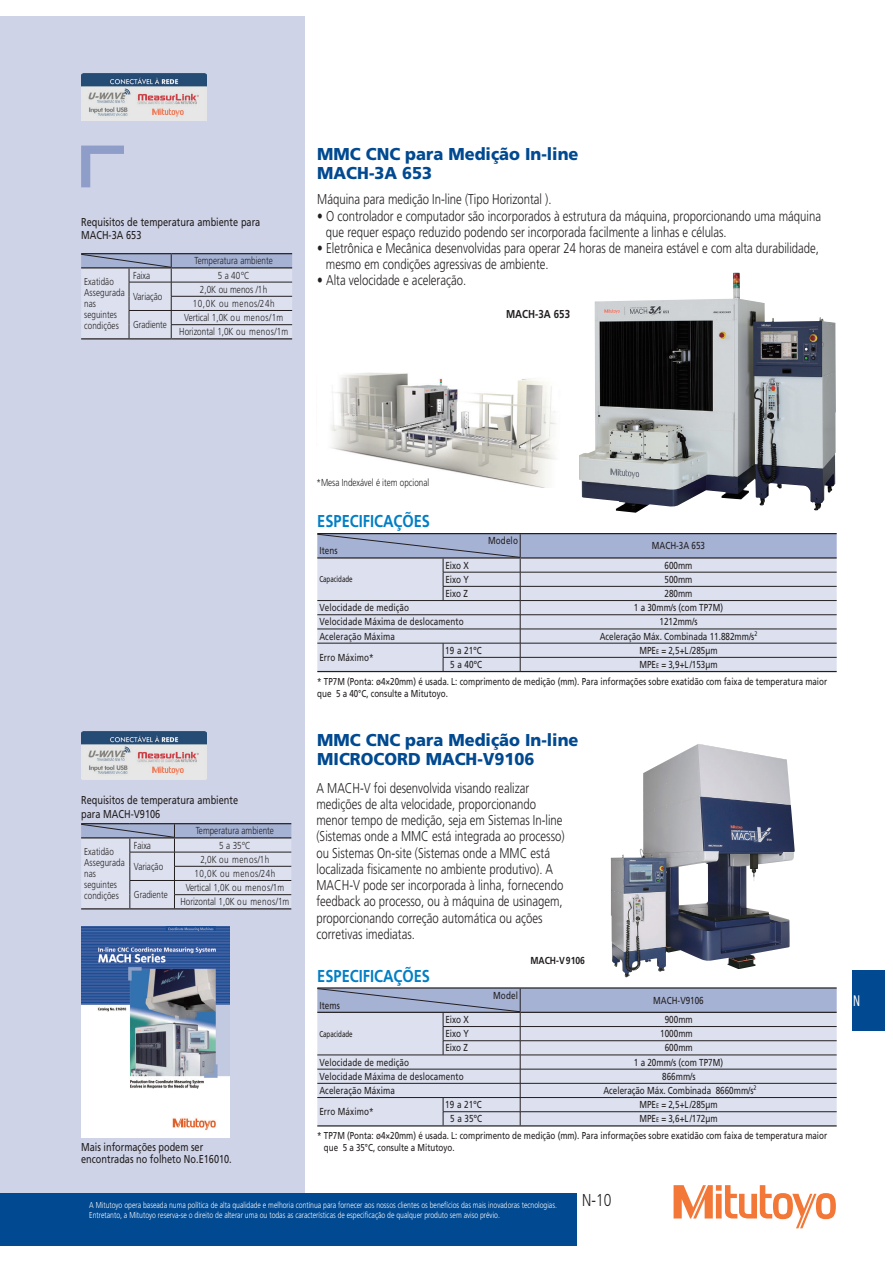
<style>
.page{position:relative;width:893px;height:1263px;background:#fff}
.page>*{position:absolute;margin:0;border:0;box-sizing:border-box;transform-origin:0 0}
.t1{font:300 17.25px "Mitutoyo Frutiger";color:#231f20}
.t2{font:900 17.1px/18.6px "Mitutoyo Frutiger";color:#014990}
.t3{font:700 17.1px "Mitutoyo Frutiger";color:#007ec5}
.t4{font:15.15px "Mitutoyo Frutiger";color:#fff;scale:.8 1}
.t5{font:300 14.25px/16.2px "Mitutoyo Frutiger";color:#231f20}
.t6{font:11.4px/13.2px "Mitutoyo Frutiger";color:#231f20}
.t7{font:700 11.4px "Mitutoyo Frutiger";color:#231f20}
.t8{font:10.2px "Mitutoyo Frutiger";letter-spacing:.01em;color:#231f20}
.t9{font:300 10.2px/14.2px "Mitutoyo Frutiger";color:#231f20;text-align:center}
.t10{font:300 10.2px/14.2px "Mitutoyo Frutiger";letter-spacing:.05em;color:#231f20;text-align:center}
.t11{font:700 10.2px "Mitutoyo Frutiger";color:#231f20}
.t12{font:10.05px/12.1px "Mitutoyo Frutiger";color:#231f20}
.t13{font:300 10.05px/11.1px "Mitutoyo Frutiger";letter-spacing:.01em;color:#231f20}
.t14{font:300 8.55px/10.1px "Mitutoyo Frutiger";color:#fff}
.t15{font:8.55px "Mitutoyo Frutiger";color:#231f20;scale:.9 1}
.s1{font-size:6.75px}
</style>
<div class="page">
<div style="left:0;top:17px;width:304px;height:1197px;background:#ced3e7"></div>
<div style="left:0;top:1193px;width:576px;height:53px;background:#014990"></div>
<svg style="left:673px;top:1185px;width:163px;height:43px"></svg>
<div style="left:852px;top:970px;width:32px;height:61px;background:#014990"></div>
<img style="left:579px;top:272px;width:257px;height:241px">
<img style="left:331px;top:372px;width:225px;height:115px">
<svg style="left:81px;top:146px;width:43px;height:41px"></svg>
<img style="left:81px;top:927px;width:148px;height:210px">
<hr style="left:317px;top:533px;width:520px;height:1px;background:#231f20">
<hr style="left:317px;top:671px;width:520px;height:1px;background:#231f20">
<svg style="left:317px;top:534px;width:520px;height:137px;background:#c8cddd"></svg>
<hr style="left:81px;top:253px;width:48px;height:1px;background:#231f20">
<hr style="left:129px;top:253px;width:42px;height:1px;background:#231f20">
<hr style="left:171px;top:253px;width:121px;height:1px;background:#231f20">
<svg style="left:81px;top:254px;width:211px;height:85px"></svg>
<hr style="left:81px;top:823px;width:49px;height:1px;background:#231f20">
<hr style="left:130px;top:823px;width:161px;height:1px;background:#231f20">
<hr style="left:81px;top:908px;width:49px;height:2px;background:#231f20">
<hr style="left:130px;top:908px;width:161px;height:2px;background:#231f20">
<svg style="left:81px;top:824px;width:210px;height:85px"></svg>
<hr style="left:317px;top:987px;width:520px;height:2px;background:#231f20">
<hr style="left:317px;top:1125px;width:520px;height:2px;background:#231f20">
<svg style="left:317px;top:988px;width:520px;height:137px;background:#c7ccdd"></svg>
<img style="left:611px;top:744px;width:184px;height:233px">
<img style="left:81px;top:74px;width:126px;height:47px">
<img style="left:81px;top:732px;width:126px;height:47px">
<p class="t6" style="left:81px;top:216px;width:181px">Requisitos de temperatura ambiente para<br>MACH-3A 653</p>
<p class="t13" style="left:84px;top:276px;width:42px">Exatidão<br>Assegurada nas seguintes condições</p>
<p class="t9" style="left:195px;top:254px;width:80px">Temperatura ambiente</p>
<p class="t9" style="left:133px;top:268px;width:19px">Faixa</p>
<p class="t9" style="left:218px;top:268px;width:33px">5 a 40ºC</p>
<p class="t9" style="left:133px;top:290px;width:31px">Variação</p>
<p class="t10" style="left:193px;top:283px;width:83px">2,0K ou menos /1h<br>10,0K ou menos/24h</p>
<p class="t13" style="left:133px;top:320px;width:35px">Gradiente</p>
<p class="t9" style="left:179px;top:311px;width:110px">Vertical 1,0K ou menos/1m<br>Horizontal 1,0K ou menos/1m</p>
<p class="t2" style="left:317px;top:146px;width:263px">MMC CNC para Medição In-line<br>MACH-3A 653</p>
<p class="t5" style="left:317px;top:192px;width:236px">Máquina para medição In-line (Tipo Horizontal ).</p>
<p class="t5" style="left:326px;top:208px;width:497px;text-indent:-9px">• O controlador e computador são incorporados à estrutura da máquina, proporcionando uma máquina que requer espaço reduzido podendo ser incorporada facilmente a linhas e células.</p>
<p class="t5" style="left:326px;top:241px;width:495px;text-indent:-9px">• Eletrônica e Mecânica desenvolvidas para operar 24 horas de maneira estável e com alta durabilidade, mesmo em condições agressivas de ambiente.</p>
<p class="t5" style="left:317px;top:273px;width:150px">• Alta velocidade e aceleração.</p>
<p class="t7" style="left:506px;top:309px;width:66px">MACH-3A 653</p>
<p class="t9" style="left:316px;top:476px;width:114px">*Mesa Indexável é item opcional</p>
<p class="t3" style="left:317px;top:514px;width:114px">ESPECIFICAÇÕES</p>
<p class="t8" style="left:319px;top:546px;width:20px">Itens</p>
<p class="t15" style="left:319px;top:576px;width:39px">Capacidade</p>
<p class="t8" style="left:488px;top:536px;width:31px">Modelo</p>
<p class="t8" style="left:652px;top:541px;width:55px">MACH-3A 653</p>
<p class="t8" style="left:445px;top:561px;width:25px">Eixo X</p>
<p class="t8" style="left:664px;top:561px;width:29px">600mm</p>
<p class="t8" style="left:445px;top:575px;width:25px">Eixo Y</p>
<p class="t8" style="left:664px;top:575px;width:29px">500mm</p>
<p class="t8" style="left:445px;top:589px;width:24px">Eixo Z</p>
<p class="t8" style="left:664px;top:589px;width:29px">280mm</p>
<p class="t8" style="left:319px;top:603px;width:91px">Velocidade de medição</p>
<p class="t8" style="left:634px;top:603px;width:91px">1 a 30mm/s (com TP7M)</p>
<p class="t8" style="left:319px;top:617px;width:146px">Velocidade Máxima de deslocamento</p>
<p class="t8" style="left:659px;top:617px;width:39px">1212mm/s</p>
<p class="t8" style="left:319px;top:632px;width:77px">Aceleração Máxima</p>
<p class="t8" style="left:600px;top:632px;width:159px">Aceleração Máx. Combinada 11.882mm/s<sup>2</sup></p>
<p class="t8" style="left:319px;top:653px;width:56px">Erro Máximo*</p>
<p class="t8" style="left:445px;top:646px;width:38px">19 a 21ºC</p>
<p class="t8" style="left:639px;top:646px;width:80px">MPE<span class="s1">E</span> = 2,5+L/285μm</p>
<p class="t8" style="left:450px;top:660px;width:33px">5 a 40ºC</p>
<p class="t8" style="left:639px;top:660px;width:80px">MPE<span class="s1">E</span> = 3,9+L/153μm</p>
<p class="t12" style="left:317px;top:676px;width:511px">* TP7M (Ponta: ø4×20mm) é usada. L: comprimento de medição (mm). Para informações sobre exatidão com faixa de temperatura maior que 5 a 40°C, consulte a Mitutoyo.</p>
<p class="t6" style="left:81px;top:794px;width:159px">Requisitos de temperatura ambiente para MACH-V9106</p>
<p class="t13" style="left:84px;top:846px;width:42px">Exatidão<br>Assegurada nas seguintes condições</p>
<p class="t9" style="left:196px;top:824px;width:80px">Temperatura ambiente</p>
<p class="t9" style="left:134px;top:838px;width:19px">Faixa</p>
<p class="t9" style="left:219px;top:838px;width:33px">5 a 35ºC</p>
<p class="t9" style="left:134px;top:860px;width:31px">Variação</p>
<p class="t10" style="left:194px;top:853px;width:83px">2,0K ou menos/1h<br>10,0K ou menos/24h</p>
<p class="t13" style="left:134px;top:890px;width:35px">Gradiente</p>
<p class="t9" style="left:180px;top:881px;width:110px">Vertical 1,0K ou menos/1m<br>Horizontal 1,0K ou menos/1m</p>
<p class="t6" style="left:81px;top:1141px;width:152px;line-height:12.1px">Mais informações podem ser encontradas no folheto No.E16010.</p>
<p class="t2" style="left:317px;top:732px;width:263px">MMC CNC para Medição In-line<br>MICROCORD MACH-V9106</p>
<p class="t5" style="left:316px;top:780px;width:250px">A MACH-V foi desenvolvida visando realizar medições de alta velocidade, proporcionando menor tempo de medição, seja em Sistemas In-line (Sistemas onde a MMC está integrada ao processo) ou Sistemas On-site (Sistemas onde a MMC está localizada fisicamente no ambiente produtivo). A MACH-V pode ser incorporada à linha, fornecendo feedback ao processo, ou à máquina de usinagem, proporcionando correção automática ou ações corretivas imediatas.</p>
<p class="t3" style="left:317px;top:968px;width:114px">ESPECIFICAÇÕES</p>
<p class="t8" style="left:319px;top:1001px;width:22px">Items</p>
<p class="t15" style="left:319px;top:1030px;width:39px">Capacidade</p>
<p class="t8" style="left:493px;top:991px;width:26px">Model</p>
<p class="t11" style="left:530px;top:956px;width:56px">MACH-V 9106</p>
<p class="t8" style="left:653px;top:996px;width:52px">MACH-V9106</p>
<p class="t8" style="left:445px;top:1015px;width:25px">Eixo X</p>
<p class="t8" style="left:665px;top:1015px;width:29px">900mm</p>
<p class="t8" style="left:445px;top:1029px;width:25px">Eixo Y</p>
<p class="t8" style="left:660px;top:1029px;width:34px">1000mm</p>
<p class="t8" style="left:445px;top:1043px;width:24px">Eixo Z</p>
<p class="t8" style="left:665px;top:1043px;width:29px">600mm</p>
<p class="t8" style="left:319px;top:1058px;width:91px">Velocidade de medição</p>
<p class="t8" style="left:634px;top:1058px;width:91px">1 a 20mm/s (com TP7M)</p>
<p class="t8" style="left:319px;top:1072px;width:146px">Velocidade Máxima de deslocamento</p>
<p class="t8" style="left:662px;top:1072px;width:35px">866mm/s</p>
<p class="t8" style="left:319px;top:1086px;width:77px">Aceleração Máxima</p>
<p class="t8" style="left:603px;top:1086px;width:155px">Aceleração Máx. Combinada 8660mm/s<sup>2</sup></p>
<p class="t8" style="left:319px;top:1107px;width:56px">Erro Máximo*</p>
<p class="t8" style="left:445px;top:1100px;width:38px">19 a 21ºC</p>
<p class="t8" style="left:639px;top:1100px;width:80px">MPE<span class="s1">E</span> = 2,5+L/285μm</p>
<p class="t8" style="left:450px;top:1114px;width:33px">5 a 35ºC</p>
<p class="t8" style="left:639px;top:1114px;width:80px">MPE<span class="s1">E</span> = 3,6+L/172μm</p>
<p class="t12" style="left:324px;top:1130px;width:505px;text-indent:-7px">* TP7M (Ponta: ø4×20mm) é usada. L: comprimento de medição (mm). Para informações sobre exatidão com faixa de temperatura maior que 5 a 35°C, consulte a Mitutoyo.</p>
<p class="t14" style="left:89px;top:1200px;width:469px">A Mitutoyo opera baseada numa política de alta qualidade e melhoria contínua para fornecer aos nossos clientes os benefícios das mais inovadoras tecnologias.<br>Entretanto, a Mitutoyo reserva-se o direito de alterar uma ou todas as características de especificação de qualquer produto sem aviso prévio.</p>
<p class="t1" style="left:582px;top:1193px;width:31px">N-10</p>
<p class="t4" style="left:853px;top:994px;width:10px">N</p>
</div>
